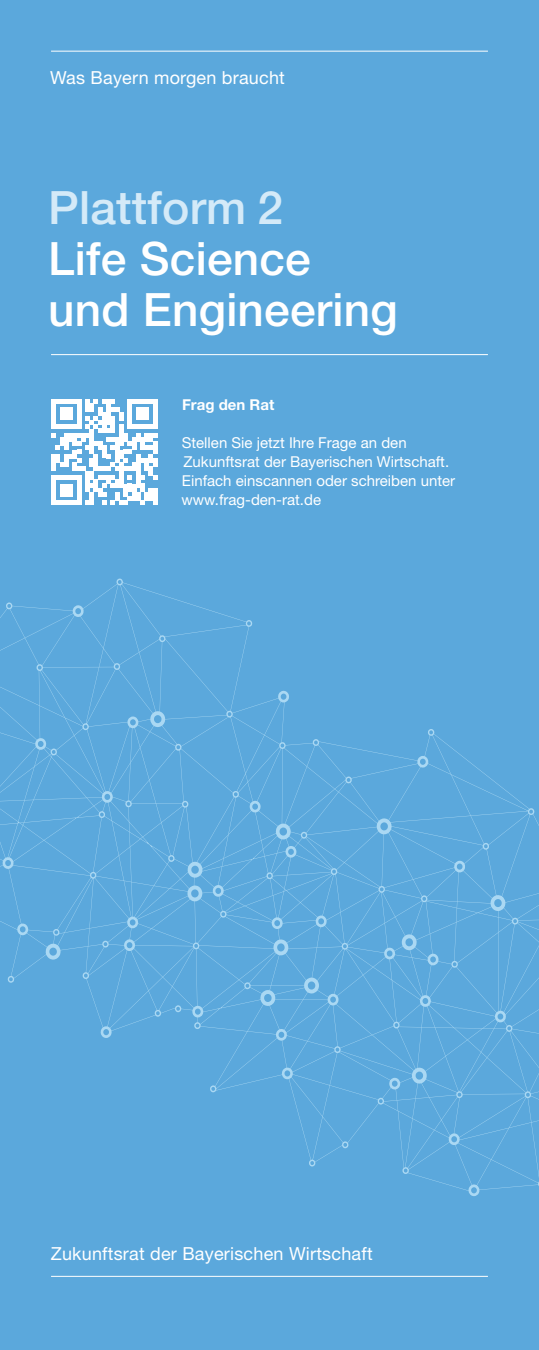
<style>
.page{position:relative;width:539px;height:1350px;background:#fff}
.page>*{position:absolute;margin:0;border:0;box-sizing:border-box;transform-origin:0 0}
.t1{font:500 46px/51px "Helvetica Neue LT Pro";letter-spacing:.005em;color:#fff}
.t2{font:500 46px "Helvetica Neue LT Pro";letter-spacing:.005em;color:#d4eaf8}
.t3{font:18px "Helvetica Neue LT Pro";letter-spacing:.01em;color:#fff}
.t4{font:15px/19px "Helvetica Neue LT Pro";color:#fff}
.t5{font:700 15px "Helvetica Neue LT Pro";color:#fff}
</style>
<div class="page">
<div style="left:0;top:0;width:539px;height:1349px;background:#5ba8dc"></div>
<hr style="left:51px;top:354px;width:437px;height:1px;background:#fff">
<hr style="left:51px;top:51px;width:437px;height:1px;background:#fff">
<hr style="left:51px;top:1275px;width:437px;height:1px;background:#fff">
<svg style="left:51px;top:399px;width:106px;height:106px"></svg>
<p class="t3" style="left:50px;top:66px;width:236px">Was Bayern morgen braucht</p>
<h1 class="t2" style="left:48px;top:180px;width:236px">Plattform 2</h1>
<h1 class="t1" style="left:48px;top:233px;width:351px">Life Science und Engineering</h1>
<p class="t5" style="left:182px;top:395px;width:94px">Frag den Rat</p>
<p class="t4" style="left:181px;top:432px;width:275px">Stellen Sie jetzt Ihre Frage an den Zukunftsrat der Bayerischen Wirtschaft.<br>Einfach einscannen oder schreiben unter www.frag-den-rat.de</p>
<p class="t3" style="left:51px;top:1241px;width:323px">Zukunftsrat der Bayerischen Wirtschaft</p>
</div>
